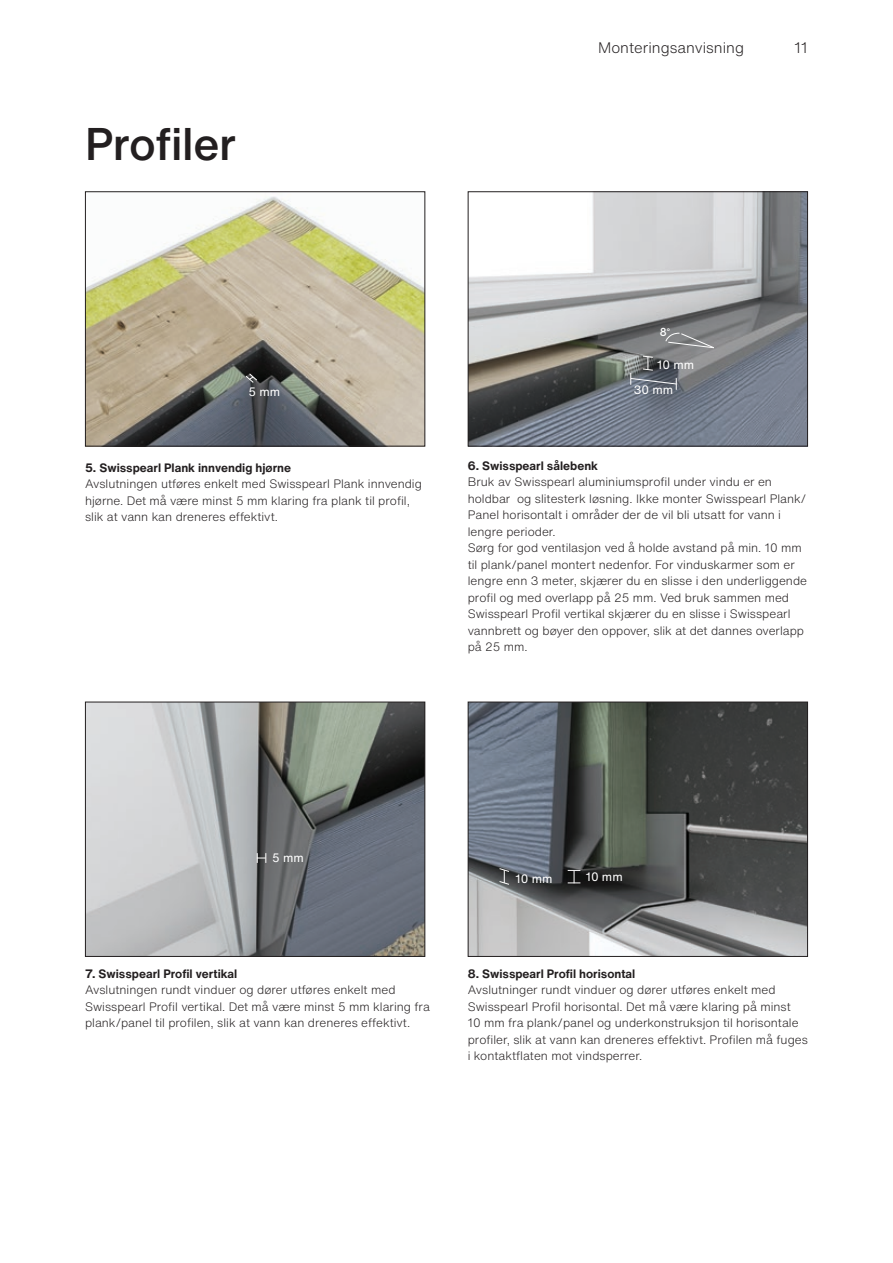
<style>
.page{position:relative;width:893px;height:1263px;background:#fff}
.page>*{position:absolute;margin:0;border:0;box-sizing:border-box;transform-origin:0 0}
.t1{font:500 45px "Helvetica Now Text";letter-spacing:-.01em;color:#231f20}
.t2{font:300 15px "Helvetica Now Text";color:#231f20}
.t3{font:300 12px/16.5px "Helvetica Now Text";color:#231f20}
.t4{font:700 12px "Helvetica Now Text";color:#231f20}
.t5{font:12px "Helvetica Now Text";color:#fff}
.t6{font:600 12px "Neutraface 2 Text";color:#fff}
</style>
<div class="page">
<img style="left:87px;top:704px;width:336px;height:251px">
<div style="left:85px;top:702px;width:340px;height:255px;border:1px solid #231f20"></div>
<img style="left:470px;top:704px;width:336px;height:251px">
<div style="left:468px;top:702px;width:340px;height:255px;border:1px solid #231f20"></div>
<img style="left:87px;top:196px;width:336px;height:248px">
<div style="left:85px;top:191px;width:340px;height:255px;border:1px solid #231f20"></div>
<img style="left:470px;top:193px;width:336px;height:251px">
<div style="left:468px;top:191px;width:340px;height:255px;border:1px solid #231f20"></div>
<svg style="left:630px;top:355px;width:47px;height:35px;background:#656a71"></svg>
<svg style="left:665px;top:332px;width:50px;height:17px"></svg>
<svg style="left:499px;top:868px;width:11px;height:17px"></svg>
<svg style="left:257px;top:853px;width:9px;height:10px"></svg>
<svg style="left:568px;top:870px;width:12px;height:13px"></svg>
<svg style="left:245px;top:373px;width:13px;height:10px"></svg>
<h1 class="t1" style="left:85px;top:113px;width:152px">Profiler</h1>
<p class="t2" style="left:598px;top:38px;width:147px">Monteringsanvisning</p>
<p class="t2" style="left:795px;top:38px;width:15px">11</p>
<p class="t5" style="left:248px;top:384px;width:33px">5 mm</p>
<p class="t4" style="left:85px;top:459px;width:208px">5. Swisspearl Plank innvendig hjørne</p>
<p class="t3" style="left:85px;top:476px;width:338px">Avslutningen utføres enkelt med Swisspearl Plank innvendig hjørne. Det må være minst 5 mm klaring fra plank til profil, slik at vann kan dreneres effektivt.</p>
<p class="t6" style="left:660px;top:325px;width:12px">8<sup>º</sup></p>
<p class="t5" style="left:657px;top:357px;width:39px">10 mm</p>
<p class="t5" style="left:634px;top:382px;width:41px">30 mm</p>
<p class="t4" style="left:468px;top:457px;width:132px">6. Swisspearl sålebenk</p>
<p class="t3" style="left:468px;top:474px;width:341px">Bruk av Swisspearl aluminiumsprofil under vindu er en holdbar og slitesterk løsning. Ikke monter Swisspearl Plank/ Panel horisontalt i områder der de vil bli utsatt for vann i lengre perioder.<br>Sørg for god ventilasjon ved å holde avstand på min. 10 mm til plank/panel montert nedenfor. For vinduskarmer som er lengre enn 3 meter, skjærer du en slisse i den underliggende profil og med overlapp på 25 mm. Ved bruk sammen med Swisspearl Profil vertikal skjærer du en slisse i Swisspearl vannbrett og bøyer den oppover, slik at det dannes overlapp på 25 mm.</p>
<p class="t5" style="left:272px;top:850px;width:33px">5 mm</p>
<p class="t4" style="left:85px;top:965px;width:154px">7. Swisspearl Profil vertikal</p>
<p class="t3" style="left:85px;top:982px;width:346px">Avslutningen rundt vinduer og dører utføres enkelt med<br>Swisspearl Profil vertikal. Det må være minst 5 mm klaring fra plank/panel til profilen, slik at vann kan dreneres effektivt.</p>
<p class="t5" style="left:515px;top:871px;width:39px">10 mm</p>
<p class="t5" style="left:586px;top:869px;width:39px">10 mm</p>
<p class="t4" style="left:468px;top:965px;width:169px">8. Swisspearl Profil horisontal</p>
<p class="t3" style="left:468px;top:982px;width:342px">Avslutninger rundt vinduer og dører utføres enkelt med Swisspearl Profil horisontal. Det må være klaring på minst<br>10 mm fra plank/panel og underkonstruksjon til horisontale profiler, slik at vann kan dreneres effektivt. Profilen må fuges i kontaktflaten mot vindsperrer.</p>
</div>
